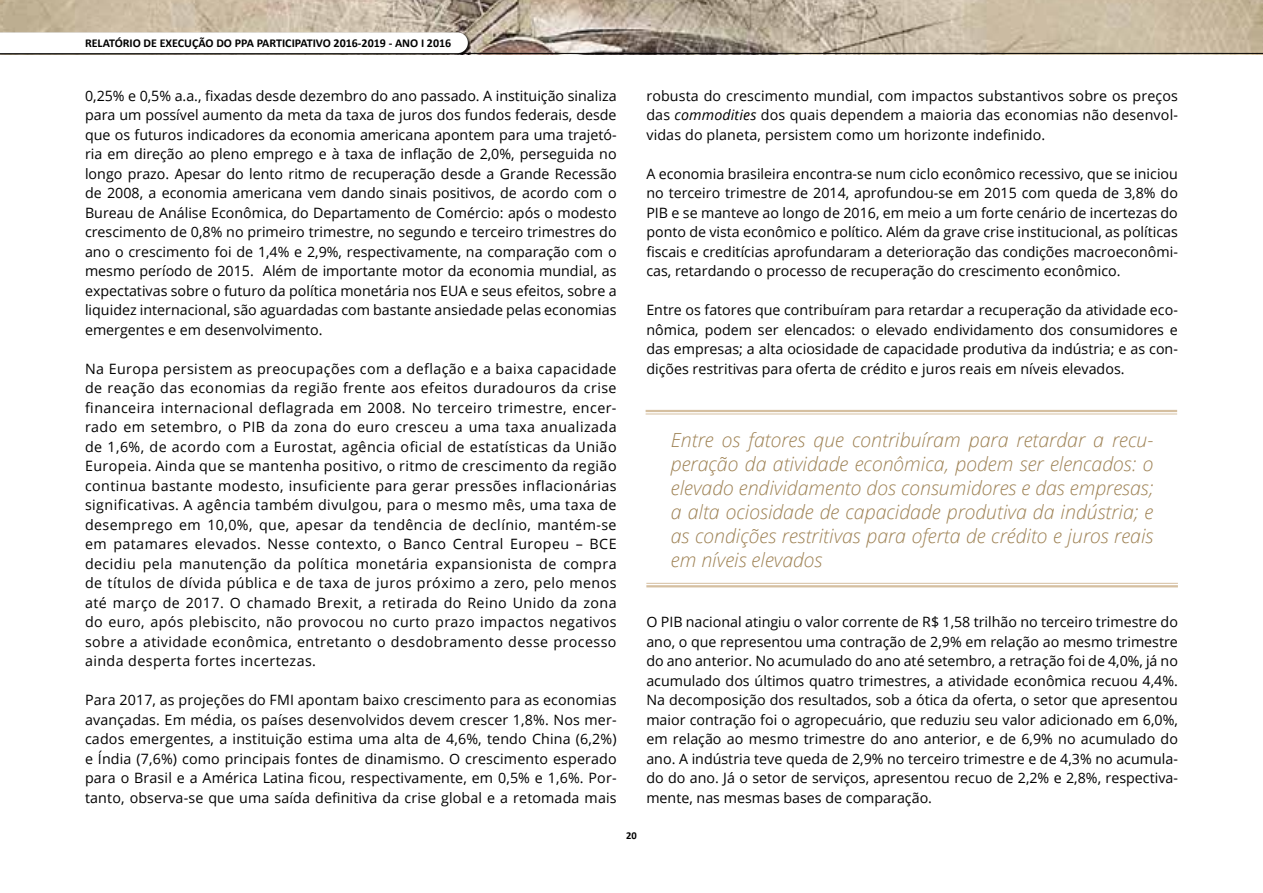
<style>
.page{position:relative;width:1263px;height:893px;background:#fff}
.page>*{position:absolute;margin:0;border:0;box-sizing:border-box;transform-origin:0 0}
.t1{font:italic 300 19.5px/24px "Open Sans";color:#9f8356;text-align:justify}
.t2{font:14.25px/19.5px "Open Sans";color:#000;text-align:justify}
.t3{font:700 12px "Calibri";color:#000}
.t4{font:700 10.5px "Calibri";color:#000}
.s1{font-style:italic}
</style>
<div class="page">
<img style="left:0;top:0;width:1263px;height:53px">
<hr style="left:0;top:53px;width:1263px;height:1px;background:#000">
<div style="left:0;top:32px;width:470px;height:23px;background:#2b2b2a"></div>
<div style="left:0;top:32px;width:468px;height:21px;background:#fff"></div>
<hr style="left:646px;top:410px;width:531px;height:2px;background:#d5bfa0">
<hr style="left:646px;top:414px;width:531px;height:1px;background:#d5bfa0">
<hr style="left:646px;top:585px;width:532px;height:2px;background:#d5bfa0">
<hr style="left:646px;top:583px;width:532px;height:1px;background:#d5bfa0">
<p class="t3" style="left:85px;top:36px;width:368px">RELATÓRIO DE EXECUÇÃO DO PPA PARTICIPATIVO 2016-2019 - ANO I 2016</p>
<p class="t2" style="left:85px;top:86px;width:533px">0,25% e 0,5% a.a., fixadas desde dezembro do ano passado. A instituição sinaliza para um possível aumento da meta da taxa de juros dos fundos federais, desde que os futuros indicadores da economia americana apontem para uma trajetó&shy;ria em direção ao pleno emprego e à taxa de inflação de 2,0%, perseguida no longo prazo. Apesar do lento ritmo de recuperação desde a Grande Recessão de 2008, a economia americana vem dando sinais positivos, de acordo com o Bureau de Análise Econômica, do Departamento de Comércio: após o modesto crescimento de 0,8% no primeiro trimestre, no segundo e terceiro trimestres do ano o crescimento foi de 1,4% e 2,9%, respectivamente, na comparação com o mesmo período de 2015. Além de importante motor da economia mundial, as expectativas sobre o futuro da política monetária nos EUA e seus efeitos, sobre a liquidez internacional, são aguardadas com bastante ansiedade pelas economias emergentes e em desenvolvimento.</p>
<p class="t2" style="left:85px;top:358px;width:533px">Na Europa persistem as preocupações com a deflação e a baixa capacidade de reação das economias da região frente aos efeitos duradouros da crise financeira internacional deflagrada em 2008. No terceiro trimestre, encer&shy;rado em setembro, o PI B da zona do euro cresceu a uma taxa anualizada de 1,6%, de acordo com a Eurostat, agência oficial de estatísticas da U nião Europeia. Ainda que se mantenha positivo, o ritmo de crescimento da região continua bastante modesto, insuficiente para gerar pressões inflacionárias significativas. A agência também divulgou, para o mesmo mês, uma taxa de desemprego em 10,0%, que, apesar da tendência de declínio, mantém-se em patamares elevados. Nesse contexto, o Banco Central Europeu – BCE decidiu pela manutenção da política monetária expansionista de compra de títulos de dívida pública e de taxa de juros próximo a zero, pelo menos até março de 2017. O chamado Brexit, a retirada do Reino U nido da zona do euro, após plebiscito, não provocou no curto prazo impactos negativos sobre a atividade econômica, entretanto o desdobramento desse processo ainda desperta fortes incertezas.</p>
<p class="t2" style="left:85px;top:690px;width:533px">Para 2017, as projeções do FMI apontam baixo crescimento para as economias avançadas. Em média, os países desenvolvidos devem crescer 1,8%. Nos mer&shy;cados emergentes, a instituição estima uma alta de 4,6%, tendo China (6,2%) e Índia (7,6%) como principais fontes de dinamismo. O crescimento esperado para o Brasil e a América Latina ficou, respectivamente, em 0,5% e 1,6%. Por&shy;tanto, observa-se que uma saída definitiva da crise global e a retomada mais</p>
<p class="t2" style="left:646px;top:85px;width:533px">robusta do crescimento mundial, com impactos substantivos sobre os preços das <span class="s1">commodities</span> dos quais dependem a maioria das economias não desenvol&shy;vidas do planeta, persistem como um horizonte indefinido.</p>
<p class="t2" style="left:646px;top:163px;width:533px">A economia brasileira encontra-se num ciclo econômico recessivo, que se iniciou no terceiro trimestre de 2014, aprofundou-se em 2015 com queda de 3,8% do PI B e se manteve ao longo de 2016, em meio a um forte cenário de incertezas do ponto de vista econômico e político. Além da grave crise institucional, as políticas fiscais e creditícias aprofundaram a deterioração das condições macroeconômi&shy;cas, retardando o processo de recuperação do crescimento econômico.</p>
<p class="t2" style="left:646px;top:300px;width:533px">Entre os fatores que contribuíram para retardar a recuperação da atividade eco&shy;nômica, podem ser elencados: o elevado endividamento dos consumidores e das empresas; a alta ociosidade de capacidade produtiva da indústria; e as con&shy;dições restritivas para oferta de crédito e juros reais em níveis elevados.</p>
<p class="t1" style="left:671px;top:427px;width:484px">Entre os fatores que contribuíram para retardar a recu&shy;peração da atividade econômica, podem ser elencados: o elevado endividamento dos consumidores e das empresas; a alta ociosidade de capacidade produtiva da indústria; e as condições restritivas para oferta de crédito e juros reais em níveis elevados</p>
<p class="t4" style="left:626px;top:828px;width:12px">20</p>
<p class="t2" style="left:646px;top:612px;width:533px;text-align:left">O PI B nacional atingiu o valor corrente de R$ 1,58 trilhão no terceiro trimestre do ano, o que representou uma contração de 2,9% em relação ao mesmo trimestre do ano anterior. No acumulado do ano até setembro, a retração foi de 4,0%, já no acumulado dos últimos quatro trimestres, a atividade econômica recuou 4,4%.<br>Na decomposição dos resultados, sob a ótica da oferta, o setor que apresentou maior contração foi o agropecuário, que reduziu seu valor adicionado em 6,0%, em relação ao mesmo trimestre do ano anterior, e de 6,9% no acumulado do ano. A indústria teve queda de 2,9% no terceiro trimestre e de 4,3% no acumula&shy;do do ano. Já o setor de serviços, apresentou recuo de 2,2% e 2,8%, respectiva&shy;mente, nas mesmas bases de comparação.</p>
</div>
